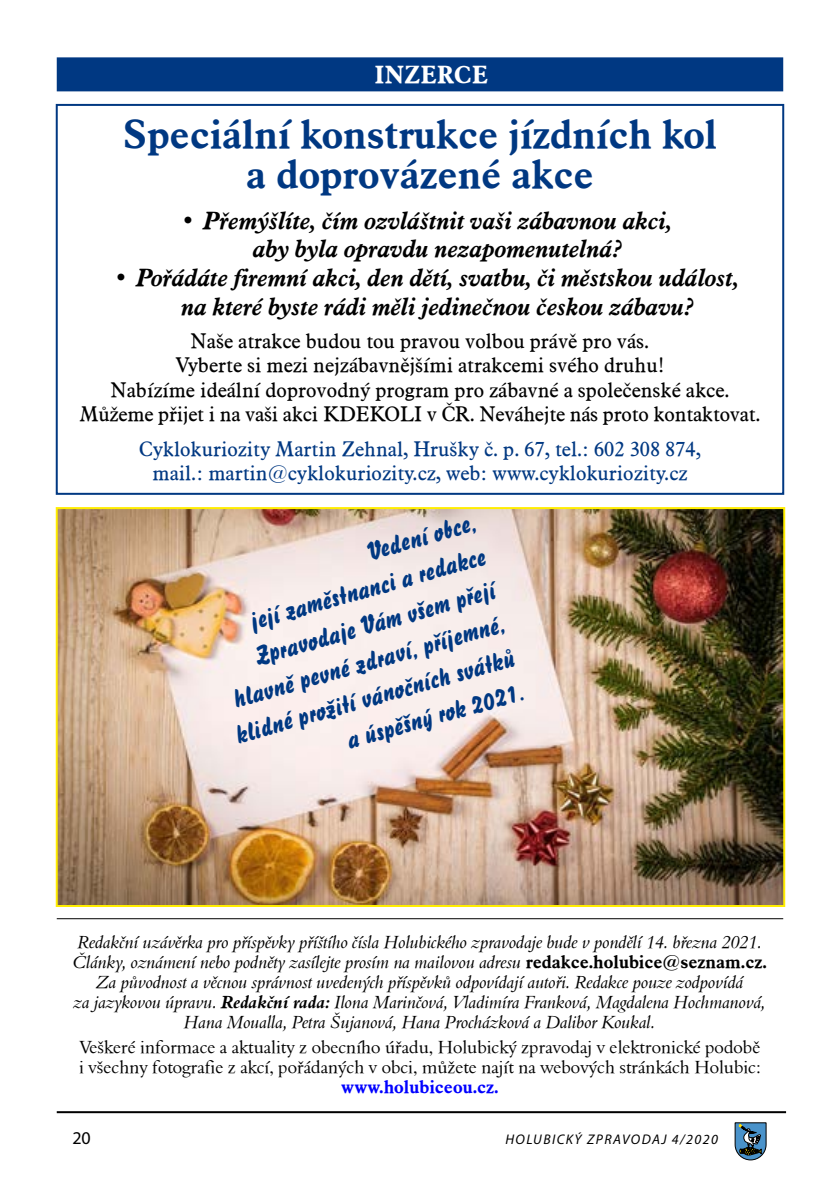
<style>
.page{position:relative;width:840px;height:1191px;background:#fff}
.page>*{position:absolute;margin:0;border:0;box-sizing:border-box;transform-origin:0 0}
.t1{font:40px/40px "Aldine 721 AT Bold";color:#003882;text-align:center}
.t2{font:25.8px/35px "Brush 738 AT";color:#003882;text-align:right}
.t3{font:italic 24px/28.8px "Aldine 721 AT Bold";color:#000}
.t4{font:24px "Aldine 721 AT Bold";letter-spacing:.02em;color:#fff}
.t5{font:20.4px/24.4px "Aldine 721 AT";color:#000;text-align:center}
.t6{font:20.4px/24.4px "Aldine 721 AT";color:#003882;text-align:center}
.t7{font:18px/20px "Aldine 401 AT Italic";color:#000;text-align:center}
.t8{font:18px/20px "Aldine 401 AT";color:#000}
.t9{font:18px "Aldine 401 AT Bold";color:#00f}
.t10{font:18px "Myriad Pro";color:#000}
.t11{font:italic 14px "Myriad Pro";letter-spacing:.1em;color:#000}
.s1{font-family:"Aldine 401 AT Bold"}
.s2{font-family:"Aldine 401 AT Bold";font-style:italic}
</style>
<div class="page">
<div style="left:56px;top:104px;width:727px;height:391px;border:2px solid #003882"></div>
<hr style="left:57px;top:918px;width:725px;height:1px;background:#000">
<hr style="left:57px;top:1111px;width:728px;height:2px;background:#000">
<div style="left:57px;top:57px;width:725px;height:34px;background:#003882"></div>
<svg style="left:734px;top:1122px;width:31px;height:38px"></svg>
<img style="left:59px;top:510px;width:722px;height:394px">
<div style="left:56px;top:507px;width:728px;height:400px;border:2px solid #ffed00"></div>
<h3 class="t4" style="left:374px;top:60px;width:115px">INZERCE</h3>
<h1 class="t1" style="left:123px;top:115px;width:595px">Speciální konstrukce jízdních kol a doprovázené akce</h1>
<h3 class="t3" style="left:253px;top:206px;width:420px;text-indent:-72px">• Přemýšlíte, čím ozvláštnit vaši zábavnou akci, aby byla opravdu nezapomenutelná?</h3>
<h3 class="t3" style="left:181px;top:264px;width:559px;text-indent:-67px">• Pořádáte firemní akci, den dětí, svatbu, či městskou událost, na které byste rádi měli jedinečnou českou zábavu?</h3>
<p class="t5" style="left:79px;top:328px;width:682px">Naše atrakce budou tou pravou volbou právě pro vás.<br>Vyberte si mezi nejzábavnějšími atrakcemi svého druhu!<br>Nabízíme ideální doprovodný program pro zábavné a společenské akce.<br>Můžeme přijet i na vaši akci KDEKOLI v ČR. Neváhejte nás proto kontaktovat.</p>
<p class="t6" style="left:139px;top:436px;width:563px">Cyklokuriozity Martin Zehnal, Hrušky č. p. 67, tel.: 602 308 874, mail.: martin@cyklokuriozity.cz, web: www.cyklokuriozity.cz</p>
<h2 class="t2" style="left:193px;top:583px;width:290px;rotate:-16deg">Vedení obce,<br>její zaměstnanci a redakce<br>Zpravodaje Vám všem přejí hlavně pevné zdraví, příjemné, klidné prožití vánočních svátků a úspěšný rok 2021.</h2>
<p class="t7" style="left:73px;top:932px;width:694px">Redakční uzávěrka pro příspěvky příštího čísla Holubického zpravodaje bude v pondělí 14. března 2021.<br>Články, oznámení nebo podněty zasílejte prosím na mailovou adresu <span class="s1">redakce.holubice@seznam.cz.<br></span>Za původnost a věcnou správnost uvedených příspěvků odpovídají autoři. Redakce pouze zodpovídá<br>za jazykovou úpravu. <span class="s2">Redakční rada:</span> Ilona Marinčová, Vladimíra Franková, Magdalena Hochmanová, Hana Moualla, Petra Šujanová, Hana Procházková a Dalibor Koukal.</p>
<p class="t8" style="left:79px;top:1037px;width:683px">Veškeré informace a aktuality z obecního úřadu, Holubický zpravodaj v elektronické podobě i všechny fotografie z akcí, pořádaných v obci, můžete najít na webových stránkách Holubic:</p>
<p class="t9" style="left:341px;top:1076px;width:159px">www.holubiceou.cz.</p>
<p class="t10" style="left:72px;top:1126px;width:20px">20</p>
<p class="t11" style="left:505px;top:1130px;width:214px">HOLUBICKÝ ZPRAVODAJ 4/2020</p>
</div>
